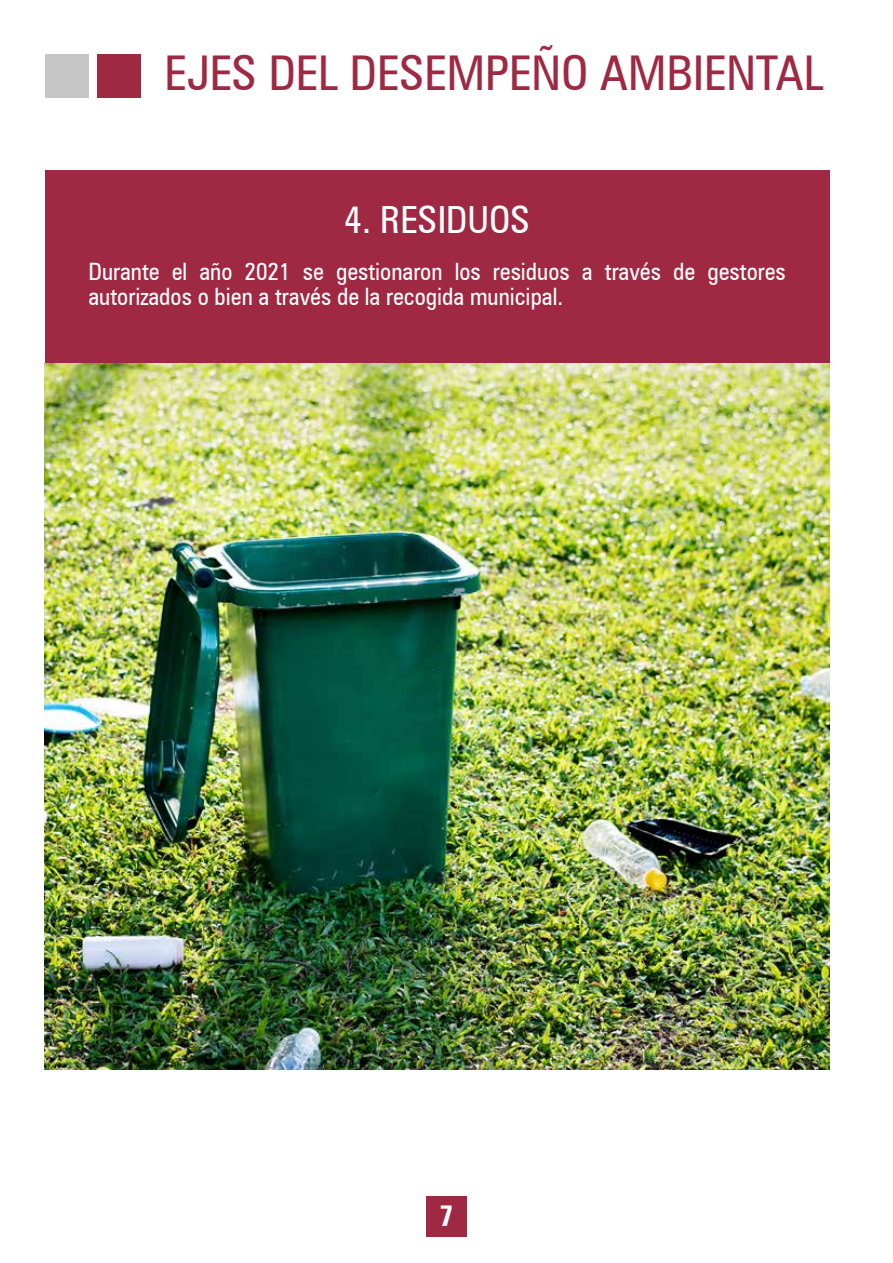
<style>
.page{position:relative;width:893px;height:1263px;background:#fff}
.page>*{position:absolute;margin:0;border:0;box-sizing:border-box;transform-origin:0 0}
.t1{font:condensed 48px "Zurich BT";color:#9f2842}
.t2{font:condensed 37.5px "Zurich BT";color:#fff}
.t3{font:700 condensed 29.1px "Zurich BT";color:#fff}
.t4{font:condensed 24px/25.5px "Zurich BT";color:#fff}
</style>
<div class="page">
<div style="left:45px;top:170px;width:785px;height:527px;background:#9f2842"></div>
<div style="left:45px;top:54px;width:44px;height:44px;background:#c6c6c6"></div>
<div style="left:97px;top:54px;width:44px;height:44px;background:#9f2842"></div>
<div style="left:426px;top:1196px;width:41px;height:41px;background:#9f2842"></div>
<img style="left:45px;top:364px;width:785px;height:705px">
<h1 class="t1" style="left:164px;top:44px;width:661px">EJES DEL DESEMPEÑO AMBIENTAL</h1>
<h2 class="t2" style="left:344px;top:196px;width:187px">4. RESIDUOS</h2>
<p class="t4" style="left:89px;top:258px;width:699px">Durante el año 2021 se gestionaron los residuos a través de gestores autorizados o bien a través de la recogida municipal.</p>
<p class="t3" style="left:439px;top:1198px;width:16px">7</p>
</div>
